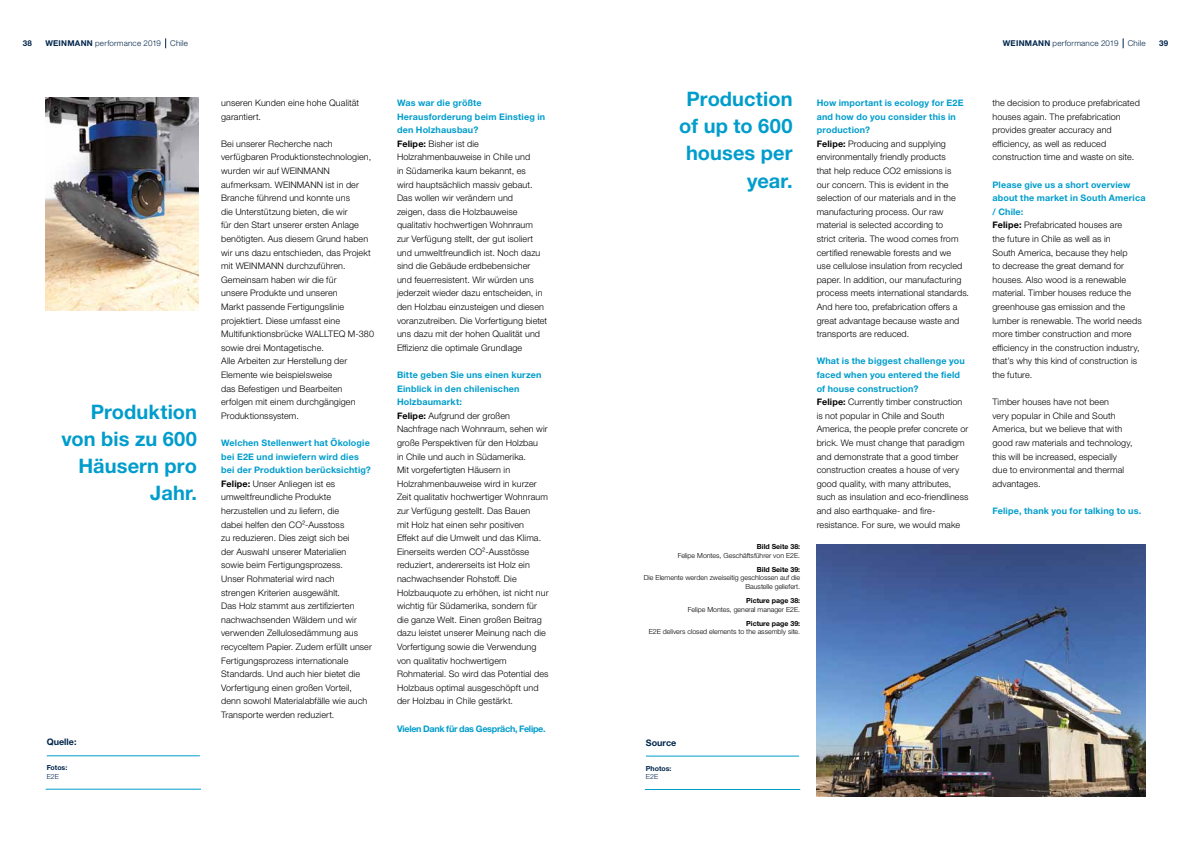
<style>
.page{position:relative;width:1191px;height:842px;background:#fff}
.page>*{position:absolute;margin:0;border:0;box-sizing:border-box;transform-origin:0 0}
.t1{font:700 20px/27.2px "Helvetica Neue LTW1 G";letter-spacing:.005em;color:#009dcc;text-align:right}
.t2{font:300 9px/13.6px "Helvetica Neue LTW1 G";letter-spacing:.01em;color:#000}
.t3{font:700 9px "Helvetica Neue LTW1 G";letter-spacing:-.025em;color:#009dcc}
.t4{font:700 9px "Helvetica Neue LTW1 G";letter-spacing:.02em;color:#009dcc}
.t5{font:700 9px "Helvetica Neue LTW1 G";color:#00254b}
.t6{font:300 8px "Helvetica Neue LTW1 G";letter-spacing:.025em;color:#00254b}
.t7{font:700 8px "Helvetica Neue LTW1 G";color:#00254b}
.t8{font:300 7px/8.4px "Helvetica Neue LTW1 G";color:#000;text-align:right}
.t9{font:700 7px "Helvetica Neue LTW1 G";color:#000}
.t10{font:700 7px "Helvetica Neue LTW1 G";color:#00254b}
.t11{font:300 7px "Helvetica Neue LTW1 G";color:#00254b}
.s1{font-weight:700}
.s2{font-weight:700;color:#009dcc}
</style>
<div class="page">
<hr style="left:47px;top:755px;width:153px;height:1px;background:#009dcc">
<hr style="left:46px;top:789px;width:155px;height:1px;background:#009dcc">
<img style="left:45px;top:98px;width:153px;height:212px">
<img style="left:816px;top:544px;width:329px;height:253px">
<hr style="left:646px;top:756px;width:153px;height:1px;background:#009dcc">
<hr style="left:645px;top:789px;width:155px;height:1px;background:#009dcc">
<p class="t7" style="left:23px;top:39px;width:11px">38</p>
<p class="t6" style="left:45px;top:39px;width:144px"><span class="s1">WEINMANN</span> performance 2019 Chile</p>
<p class="t7" style="left:1159px;top:39px;width:11px">39</p>
<p class="t6" style="left:1002px;top:39px;width:144px"><span class="s1">WEINMANN</span> performance 2019 Chile</p>
<h1 class="t1" style="left:61px;top:398px;width:137px">Produktion von bis zu 600<br>Häusern pro<br>Jahr.</h1>
<p class="t5" style="left:47px;top:736px;width:31px">Quelle:</p>
<p class="t10" style="left:47px;top:764px;width:22px">Fotos:</p>
<p class="t11" style="left:47px;top:772px;width:14px">E2E</p>
<p class="t2" style="left:221px;top:96px;width:140px">unseren Kunden eine hohe Qualität garantiert.</p>
<p class="t2" style="left:221px;top:137px;width:154px">Bei unserer Recherche nach verfügbaren Produktionstechnologien, wurden wir auf WEINMANN aufmerksam. WEINMANN ist in der<br>Branche führend und konnte uns<br>die Unterstützung bieten, die wir<br>für den Start unserer ersten Anlage benötigten. Aus diesem Grund haben wir uns dazu entschieden, das Projekt mit WEINMANN durchzuführen.<br>Gemeinsam haben wir die für<br>unsere Produkte und unseren<br>Markt passende Fertigungslinie projektiert. Diese umfasst eine<br>Multifunktionsbrücke WALLTEQ M-380 sowie drei Montagetische.<br>Alle Arbeiten zur Herstellung der<br>Elemente wie beispielsweise<br>das Befestigen und Bearbeiten erfolgen mit einem durchgängigen<br>Produktionssystem.</p>
<p class="t2" style="left:221px;top:436px;width:152px"><span class="s2">Welchen Stellenwert hat Ökologie bei E2E und inwiefern wird dies bei der Produktion berücksichtig?<br></span><span class="s1">Felipe:</span> Unser Anliegen ist es umweltfreundliche Produkte herzustellen und zu liefern, die<br>dabei helfen den CO²-Ausstoss<br>zu reduzieren. Dies zeigt sich bei<br>der Auswahl unserer Materialien<br>sowie beim Fertigungsprozess.<br>Unser Rohmaterial wird nach<br>strengen Kriterien ausgewählt.<br>Das Holz stammt aus zertifizierten nachwachsenden Wäldern und wir verwenden Zellulosedämmung aus recyceltem Papier. Zudem erfüllt unser Fertigungsprozess internationale Standards. Und auch hier bietet die Vorfertigung einen großen Vorteil, denn sowohl Materialabfälle wie auch Transporte werden reduziert.</p>
<p class="t2" style="left:397px;top:96px;width:152px"><span class="s2">Was war die größte<br>Herausforderung beim Einstieg in den Holzhausbau?<br></span><span class="s1">Felipe:</span> Bisher ist die<br>Holzrahmenbauweise in Chile und<br>in Südamerika kaum bekannt, es<br>wird hauptsächlich massiv gebaut.<br>Das wollen wir verändern und<br>zeigen, dass die Holzbauweise qualitativ hochwertigen Wohnraum<br>zur Verfügung stellt, der gut isoliert und umweltfreundlich ist. Noch dazu sind die Gebäude erdbebensicher und feuerresistent. Wir würden uns jederzeit wieder dazu entscheiden, in den Holzbau einzusteigen und diesen voranzutreiben. Die Vorfertigung bietet uns dazu mit der hohen Qualität und<br>Effizienz die optimale Grundlage</p>
<p class="t2" style="left:397px;top:368px;width:153px"><span class="s2">Bitte geben Sie uns einen kurzen Einblick in den chilenischen Holzbaumarkt:<br></span><span class="s1">Felipe:</span> Aufgrund der großen Nachfrage nach Wohnraum, sehen wir große Perspektiven für den Holzbau<br>in Chile und auch in Südamerika.<br>Mit vorgefertigten Häusern in Holzrahmenbauweise wird in kurzer Zeit qualitativ hochwertiger Wohnraum zur Verfügung gestellt. Das Bauen<br>mit Holz hat einen sehr positiven<br>Effekt auf die Umwelt und das Klima.<br>Einerseits werden CO²-Ausstösse reduziert, andererseits ist Holz ein nachwachsender Rohstoff. Die Holzbauquote zu erhöhen, ist nicht nur wichtig für Südamerika, sondern für die ganze Welt. Einen großen Beitrag dazu leistet unserer Meinung nach die Vorfertigung sowie die Verwendung von qualitativ hochwertigem Rohmaterial. So wird das Potential des Holzbaus optimal ausgeschöpft und der Holzbau in Chile gestärkt.</p>
<p class="t3" style="left:397px;top:723px;width:150px">Vielen Dank für das Gespräch, Felipe.</p>
<h1 class="t1" style="left:679px;top:85px;width:115px">Production of up to 600 houses per year.</h1>
<p class="t9" style="left:757px;top:542px;width:45px">Bild Seite 38:</p>
<p class="t8" style="left:678px;top:551px;width:124px">Felipe Montes, Geschäftsführer von E2E.</p>
<p class="t9" style="left:757px;top:565px;width:45px">Bild Seite 39:</p>
<p class="t8" style="left:644px;top:574px;width:158px">Die Elemente werden zweiseitig geschlossen auf die<br>Baustelle geliefert.</p>
<p class="t9" style="left:746px;top:596px;width:56px">Picture page 38:</p>
<p class="t8" style="left:688px;top:605px;width:114px">Felipe Montes, general manager E2E.</p>
<p class="t9" style="left:746px;top:619px;width:56px">Picture page 39:</p>
<p class="t8" style="left:648px;top:628px;width:153px">E2E delivers closed elements to the assembly site.</p>
<p class="t2" style="left:816px;top:96px;width:154px"><span class="s2">How important is ecology for E2E and how do you consider this in production?<br></span><span class="s1">Felipe:</span> Producing and supplying environmentally friendly products<br>that help reduce CO2 emissions is<br>our concern. This is evident in the selection of our materials and in the manufacturing process. Our raw material is selected according to<br>strict criteria. The wood comes from certified renewable forests and we<br>use cellulose insulation from recycled paper. In addition, our manufacturing process meets international standards.<br>And here too, prefabrication offers a great advantage because waste and transports are reduced.</p>
<p class="t2" style="left:816px;top:354px;width:153px"><span class="s2">What is the biggest challenge you faced when you entered the field of house construction?<br></span><span class="s1">Felipe:</span> Currently timber construction is not popular in Chile and South America, the people prefer concrete or brick. We must change that paradigm and demonstrate that a good timber construction creates a house of very good quality, with many attributes, such as insulation and eco-friendliness and also earthquake- and fire&shy;resistance. For sure, we would make</p>
<p class="t2" style="left:992px;top:96px;width:149px">the decision to produce prefabricated houses again. The prefabrication provides greater accuracy and efficiency, as well as reduced construction time and waste on site.</p>
<p class="t2" style="left:992px;top:178px;width:155px"><span class="s2">Please give us a short overview about the market in South America / Chile:<br></span><span class="s1">Felipe:</span> Prefabricated houses are<br>the future in Chile as well as in<br>South America, because they help<br>to decrease the great demand for houses. Also wood is a renewable material. Timber houses reduce the greenhouse gas emission and the lumber is renewable. The world needs more timber construction and more efficiency in the construction industry, that’s why this kind of construction is the future.</p>
<p class="t2" style="left:992px;top:395px;width:141px">Timber houses have not been<br>very popular in Chile and South<br>America, but we believe that with good raw materials and technology, this will be increased, especially due to environmental and thermal advantages.</p>
<p class="t4" style="left:992px;top:505px;width:150px">Felipe, thank you for talking to us.</p>
<p class="t5" style="left:646px;top:737px;width:32px">Source</p>
<p class="t10" style="left:646px;top:764px;width:27px">Photos:</p>
<p class="t11" style="left:646px;top:772px;width:14px">E2E</p>
</div>
